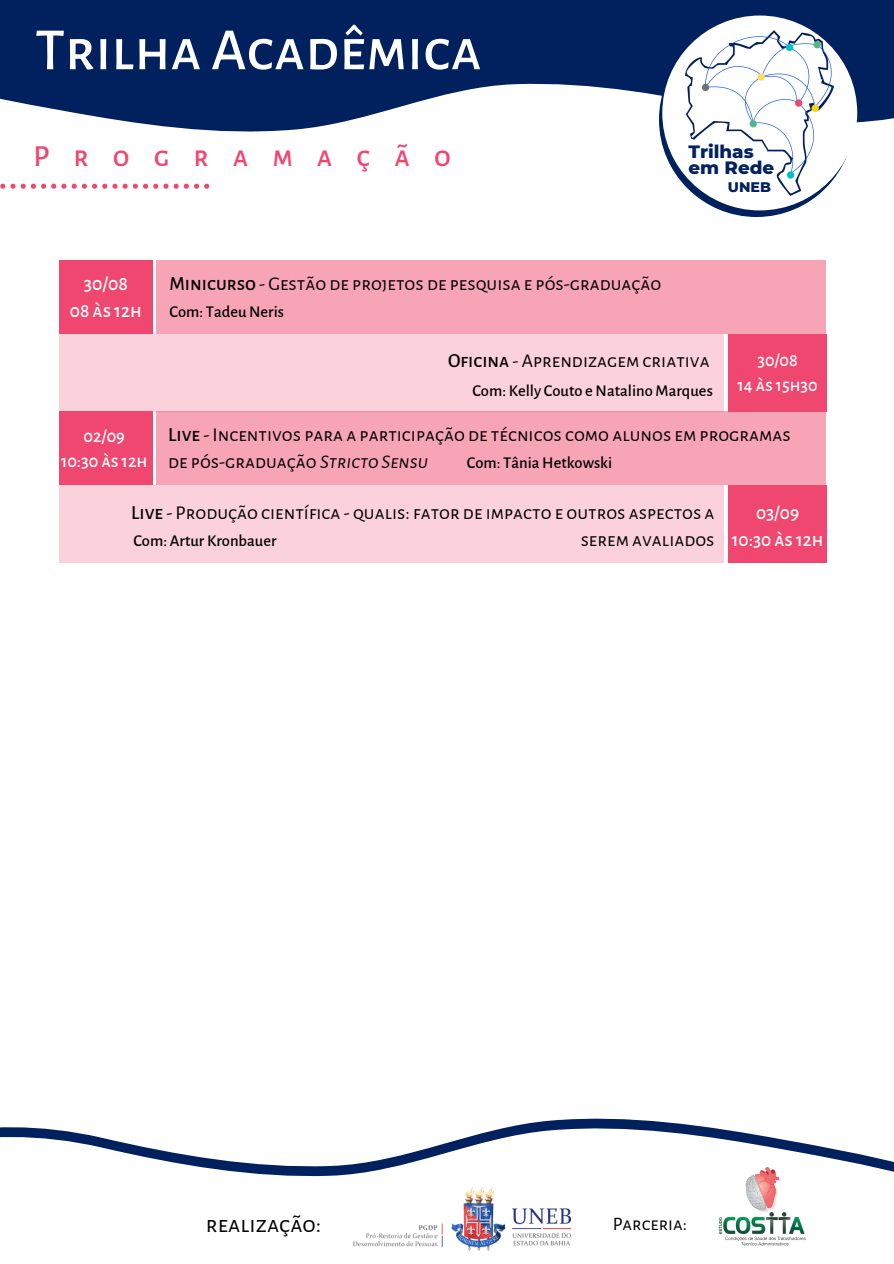
<style>
.page{position:relative;width:894px;height:1264px;background:#fff}
.page>*{position:absolute;margin:0;border:0;box-sizing:border-box;transform-origin:0 0}
.t1{font:500 60px "Alegreya Sans SC";color:#fff}
.t2{font:500 30px "Alegreya Sans SC";letter-spacing:.8em;color:#ef476f}
.t3{font:24px "Alegreya Sans SC";color:#000}
.t4{font:500 19.8px "Alegreya Sans SC";color:#fff}
.t5{font:19.5px/27px "Alegreya Sans SC";color:#000}
.t6{font:500 19.5px "Alegreya Sans SC";color:#fff}
.t7{font:500 19.35px "Alegreya Sans SC";color:#fff}
.t8{font:19.05px "Alegreya Sans SC";color:#000}
.t9{font:500 18.3px "Alegreya Sans SC";color:#fff}
.t10{font:800 18.3px "Montserrat";color:#01225e}
.t11{font:500 18px "Alegreya Sans SC";color:#fff}
.t12{font:500 16.5px "Alegreya Sans";color:#000}
.t13{font:800 14.25px "Montserrat";color:#01225e}
.s1{font-weight:500}
.s2{font-style:italic}
</style>
<div class="page">
<div style="left:59px;top:260px;width:94px;height:73px;background:#ef476f"></div>
<div style="left:59px;top:411px;width:94px;height:73px;background:#ef476f"></div>
<div style="left:727px;top:485px;width:98px;height:77px;background:#ef476f"></div>
<svg style="left:0;top:1118px;width:893px;height:133px"></svg>
<svg style="left:0;top:0;width:893px;height:132px;fill:#01205e"></svg>
<div style="left:59px;top:334px;width:664px;height:77px;background:#fbd1db"></div>
<div style="left:157px;top:260px;width:668px;height:73px;background:#f7a4b7"></div>
<div style="left:728px;top:334px;width:98px;height:77px;background:#ef476f"></div>
<div style="left:157px;top:411px;width:668px;height:73px;background:#f7a4b7"></div>
<div style="left:59px;top:485px;width:664px;height:77px;background:#fbd1db"></div>
<svg style="left:0;top:184px;width:66px;height:5px"></svg>
<svg style="left:72px;top:184px;width:45px;height:5px"></svg>
<svg style="left:123px;top:184px;width:86px;height:5px"></svg>
<img style="left:712px;top:1164px;width:101px;height:87px">
<img style="left:354px;top:1187px;width:216px;height:63px">
<svg style="left:658px;top:22px;width:195px;height:195px"></svg>
<div style="left:662px;top:16px;width:195px;height:194px;background:#fff;border-radius:50%"></div>
<img style="left:685px;top:30px;width:148px;height:165px">
<p class="t1" style="left:35px;top:21px;width:448px">Trilha Acadêmica</p>
<p class="t2" style="left:33px;top:142px;width:418px">Programação</p>
<p class="t10" style="left:688px;top:140px;width:67px">Trilhas</p>
<p class="t10" style="left:688px;top:156px;width:87px">em Rede</p>
<p class="t13" style="left:727px;top:178px;width:45px">UNEB</p>
<p class="t4" style="left:84px;top:274px;width:46px">30/08</p>
<p class="t6" style="left:70px;top:301px;width:74px">08 às 12h</p>
<p class="t5" style="left:169px;top:270px;width:493px"><span class="s1">Minicurso</span> - Gestão de projetos de pesquisa e pós-graduação</p>
<p class="t12" style="left:169px;top:303px;width:116px">Com: Tadeu Neris</p>
<p class="t5" style="left:448px;top:347px;width:263px"><span class="s1">Oficina</span> - Aprendizagem criativa</p>
<p class="t12" style="left:472px;top:382px;width:242px">Com: Kelly Couto e Natalino Marques</p>
<p class="t11" style="left:757px;top:351px;width:42px">30/08</p>
<p class="t11" style="left:737px;top:376px;width:81px">14 às 15h30</p>
<p class="t5" style="left:168px;top:422px;width:624px"><span class="s1">Live</span> - Incentivos para a participação de técnicos como alunos em programas de pós-graduação <span class="s2">Stricto Sensu</span></p>
<p class="t7" style="left:755px;top:503px;width:45px">03/09</p>
<p class="t7" style="left:731px;top:530px;width:93px">10:30 às 12h</p>
<p class="t9" style="left:83px;top:427px;width:43px">02/09</p>
<p class="t9" style="left:61px;top:452px;width:88px">10:30 às 12h</p>
<p class="t12" style="left:466px;top:455px;width:147px">Com: Tânia Hetkowski</p>
<p class="t5" style="left:131px;top:499px;width:584px;text-align:right"><span class="s1">Live</span> - Produção científica - qualis: fator de impacto e outros aspectos a serem avaliados</p>
<p class="t12" style="left:133px;top:532px;width:145px">Com: Artur Kronbauer</p>
<p class="t3" style="left:206px;top:1212px;width:117px">realização:</p>
<p class="t8" style="left:612px;top:1214px;width:76px">Parceria:</p>
</div>
